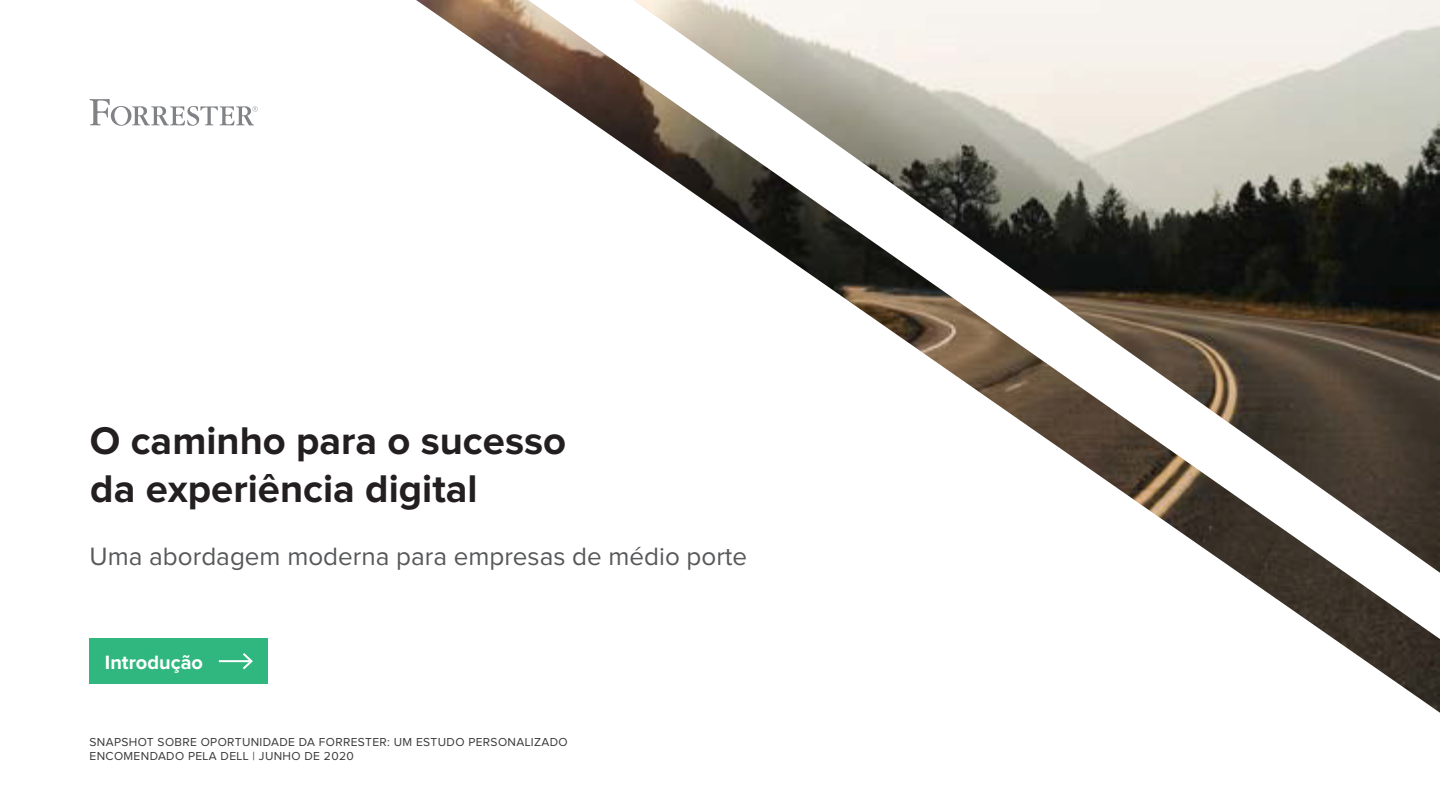
<style>
.page{position:relative;width:1440px;height:810px;background:#fff}
.page>*{position:absolute;margin:0;border:0;box-sizing:border-box;transform-origin:0 0}
.Cover_Title{font:700 40px/48px "Proxima Nova";color:#231f20}
.Cover_Subtitle{font:26px "Proxima Nova";color:#57585a}
.t1{font:700 20px "Proxima Nova";color:#fff}
.t2{font:12px/14.4px "Proxima Nova";letter-spacing:.03em;color:#383839}
</style>
<div class="page">
<img style="left:416px;top:0;width:1024px;height:713px">
<svg style="left:90px;top:99px;width:168px;height:27px"></svg>
<div style="left:90px;top:638px;width:178px;height:46px;background:#30b780"></div>
<hr style="left:219px;top:660px;width:32px;height:2px;background:#fff">
<svg style="left:241px;top:653px;width:12px;height:17px"></svg>
<p class="Cover_Title" style="left:90px;top:418px;width:478px">O caminho para o sucesso da experiência digital</p>
<p class="Cover_Subtitle" style="left:90px;top:545px;width:659px">Uma abordagem moderna para empresas de médio porte</p>
<p class="t1" style="left:105px;top:651px;width:100px">Introdução</p>
<p class="t2" style="left:90px;top:735px;width:480px">SNAPSHOT SOBRE OPORTUNIDADE DA FORRESTER: UM ESTUDO PERSONALIZADO<br>ENCOMENDADO PELA DELL | JUNHO DE 2020</p>
</div>
